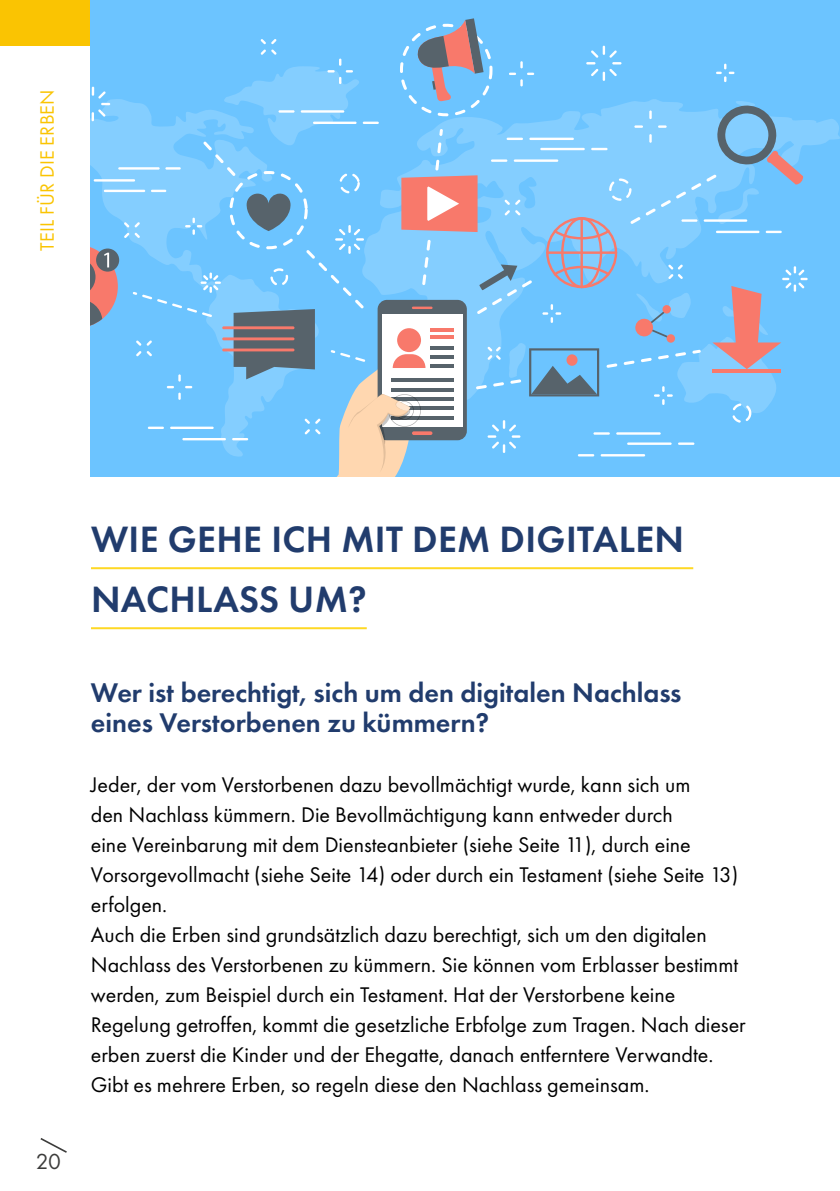
<style>
.page{position:relative;width:840px;height:1191px;background:#fff}
.page>*{position:absolute;margin:0;border:0;box-sizing:border-box;transform-origin:0 0}
.t1{font:600 38px/60px "Futura PT";letter-spacing:.01em;color:#213c6d}
.t2{font:600 28px/30px "Futura PT";color:#213c6d}
.t3{font:22.6px "Futura PT";color:#3c3c3b}
.Corps_de_texte{font:22px/30px "Futura PT";color:#000}
.t4{font:20px "Futura PT";letter-spacing:.01em;color:#fac402}
</style>
<div class="page">
<div style="left:0;top:0;width:839px;height:45px;background:#fac402"></div>
<svg style="left:40px;top:1138px;width:27px;height:15px"></svg>
<hr style="left:91px;top:567px;width:602px;height:2px;background:#fed825">
<hr style="left:91px;top:627px;width:275px;height:2px;background:#fed825">
<div style="left:91px;top:0;width:748px;height:477px;background:#6cc4ff"></div>
<svg style="left:91px;top:99px;width:33px;height:166px;fill:#84ceff"></svg>
<svg style="left:807px;top:119px;width:32px;height:161px"></svg>
<svg style="left:91px;top:87px;width:19px;height:34px"></svg>
<hr style="left:94px;top:179px;width:41px;height:3px;background:#fff">
<hr style="left:104px;top:190px;width:41px;height:2px;background:#fff">
<hr style="left:118px;top:167px;width:41px;height:3px;background:#fff">
<svg style="left:91px;top:245px;width:27px;height:81px"></svg>
<svg style="left:124px;top:18px;width:683px;height:459px"></svg>
<p class="t4" style="left:35px;top:251px;width:163px;rotate:-90deg">TEIL FÜR DIE ERBEN</p>
<p class="t3" style="left:36px;top:1147px;width:27px">20</p>
<h3 class="t1" style="left:91px;top:509px;width:594px">WIE GEHE ICH MIT DEM DIGITALEN<br>NACHLASS UM?</h3>
<h4 class="t2" style="left:91px;top:677px;width:591px">Wer ist berechtigt, sich um den digitalen Nachlass eines Verstorbenen zu kümmern?</h4>
<p class="Corps_de_texte" style="left:91px;top:770px;width:648px">Jeder, der vom Verstorbenen dazu bevollmächtigt wurde, kann sich um<br>den Nachlass kümmern. Die Bevollmächtigung kann entweder durch<br>eine Vereinbarung mit dem Diensteanbieter (siehe Seite 11), durch eine Vorsorgevollmacht (siehe Seite 14) oder durch ein Testament (siehe Seite 13) erfolgen.</p>
<p class="Corps_de_texte" style="left:91px;top:920px;width:656px">Auch die Erben sind grundsätzlich dazu berechtigt, sich um den digitalen Nachlass des Verstorbenen zu kümmern. Sie können vom Erblasser bestimmt werden, zum Beispiel durch ein Testament. Hat der Verstorbene keine Regelung getroffen, kommt die gesetzliche Erbfolge zum Tragen. Nach dieser erben zuerst die Kinder und der Ehegatte, danach entferntere Verwandte.<br>Gibt es mehrere Erben, so regeln diese den Nachlass gemeinsam.</p>
</div>
